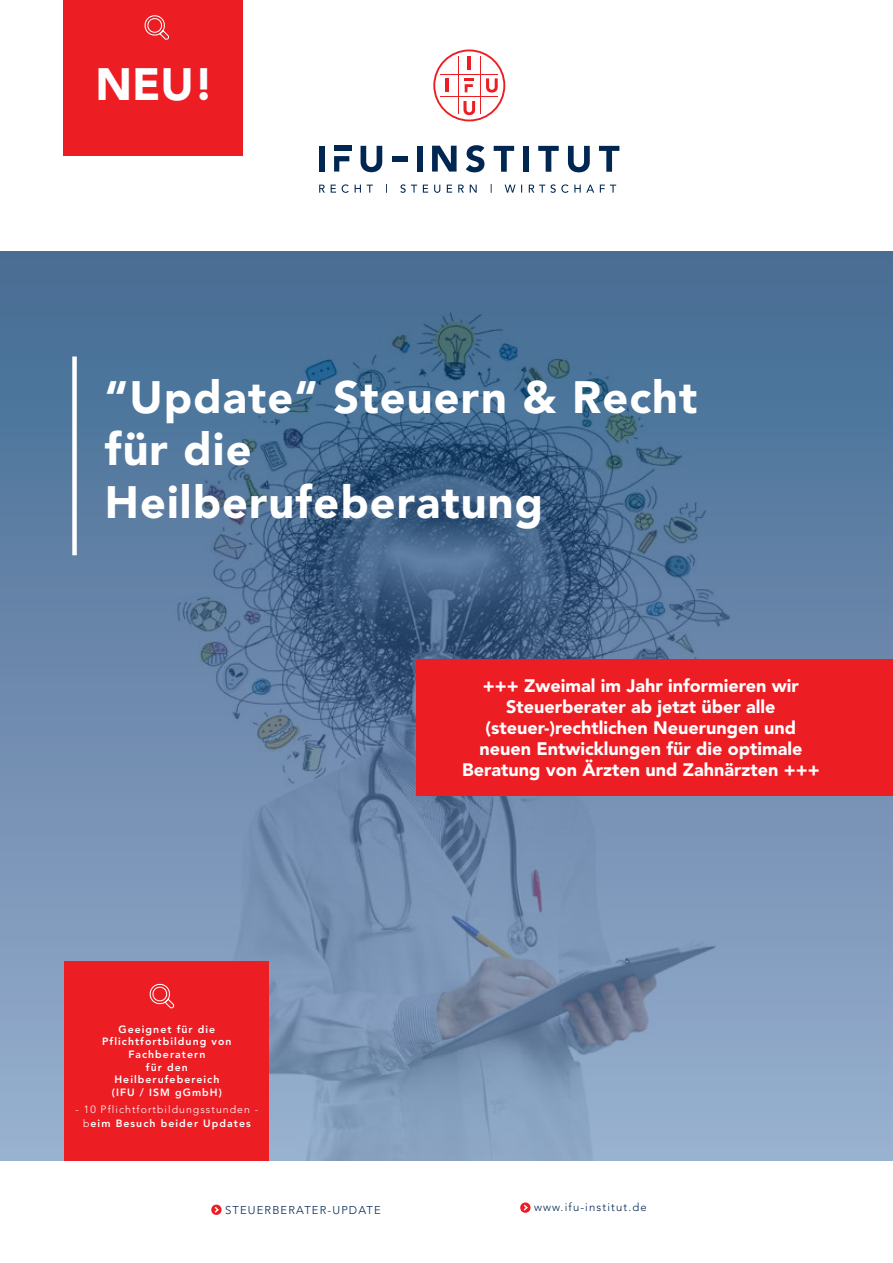
<style>
.page{position:relative;width:893px;height:1263px;background:#fff}
.page>*{position:absolute;margin:0;border:0;box-sizing:border-box;transform-origin:0 0}
.t1{font:900 45px/52.5px "Avenir LT Std";letter-spacing:.025em;color:#fff}
.t2{font:900 18px/21px "Avenir LT Std";color:#fff;text-align:center}
.t3{font:300 11.25px "Avenir LT Std";letter-spacing:.1em;color:#002652}
.t4{font:800 10.5px/12.6px "Avenir LT Std";letter-spacing:.1em;color:#fff;text-align:center}
.t5{font:300 10.5px/14.7px "Avenir LT Std";letter-spacing:.1em;color:#fff;text-align:center}
.s1{font-weight:800}
</style>
<div class="page">
<img style="left:0;top:252px;width:893px;height:909px">
<div style="left:72px;top:356px;width:5px;height:199px;background:#fff"></div>
<svg style="left:361px;top:146px;width:21px;height:26px"></svg>
<div style="left:319px;top:146px;width:6px;height:26px;background:#002652"></div>
<div style="left:334px;top:146px;width:17px;height:5px;background:#002652"></div>
<svg style="left:334px;top:156px;width:15px;height:16px"></svg>
<div style="left:392px;top:156px;width:15px;height:5px;background:#002652"></div>
<div style="left:417px;top:146px;width:6px;height:26px;background:#002652"></div>
<svg style="left:432px;top:146px;width:25px;height:26px"></svg>
<svg style="left:466px;top:145px;width:18px;height:27px"></svg>
<svg style="left:494px;top:146px;width:20px;height:26px"></svg>
<div style="left:523px;top:146px;width:6px;height:26px;background:#002652"></div>
<svg style="left:538px;top:146px;width:21px;height:26px"></svg>
<svg style="left:568px;top:146px;width:22px;height:26px"></svg>
<svg style="left:599px;top:146px;width:20px;height:26px"></svg>
<svg style="left:319px;top:184px;width:297px;height:9px"></svg>
<svg style="left:433px;top:49px;width:72px;height:72px"></svg>
<hr style="left:468px;top:56px;width:3px;height:14px;background:#ed1d24">
<hr style="left:458px;top:57px;width:1px;height:57px;background:#ed1d24">
<hr style="left:480px;top:57px;width:1px;height:57px;background:#ed1d24">
<hr style="left:441px;top:74px;width:57px;height:1px;background:#ed1d24">
<hr style="left:441px;top:96px;width:57px;height:1px;background:#ed1d24">
<div style="left:63px;top:0;width:180px;height:155px;background:#ed1d24"></div>
<svg style="left:144px;top:15px;width:25px;height:25px"></svg>
<svg style="left:211px;top:1204px;width:11px;height:11px"></svg>
<svg style="left:520px;top:1202px;width:11px;height:11px"></svg>
<div style="left:417px;top:659px;width:476px;height:136px;background:#ed1d24"></div>
<div style="left:64px;top:961px;width:205px;height:200px;background:#ed1d24"></div>
<svg style="left:149px;top:983px;width:26px;height:26px"></svg>
<h1 class="t1" style="left:95px;top:58px;width:120px">NEU!</h1>
<h1 class="t1" style="left:105px;top:371px;width:594px">“Update“ Steuern &amp; Recht für die<br>Heilberufeberatung</h1>
<p class="t4" style="left:102px;top:1023px;width:131px">Geeignet für die<br>Pflichtfortbildung von<br>Fachberatern<br>für den<br>Heilberufebereich (IFU / ISM gGmbH)</p>
<p class="t5" style="left:76px;top:1102px;width:184px">- 10 Pflichtfortbildungsstunden - b<span class="s1">eim Besuch beider Updates</span></p>
<p class="t2" style="left:462px;top:675px;width:359px">+++ Zweimal im Jahr informieren wir Steuerberater ab jetzt über alle (steuer-)rechtlichen Neuerungen und neuen Entwicklungen für die optimale Beratung von Ärzten und Zahnärzten +++</p>
<p class="t3" style="left:225px;top:1204px;width:157px">STEUERBERATER-UPDATE</p>
<p class="t3" style="left:534px;top:1200px;width:114px">www.ifu-institut.de</p>
</div>
